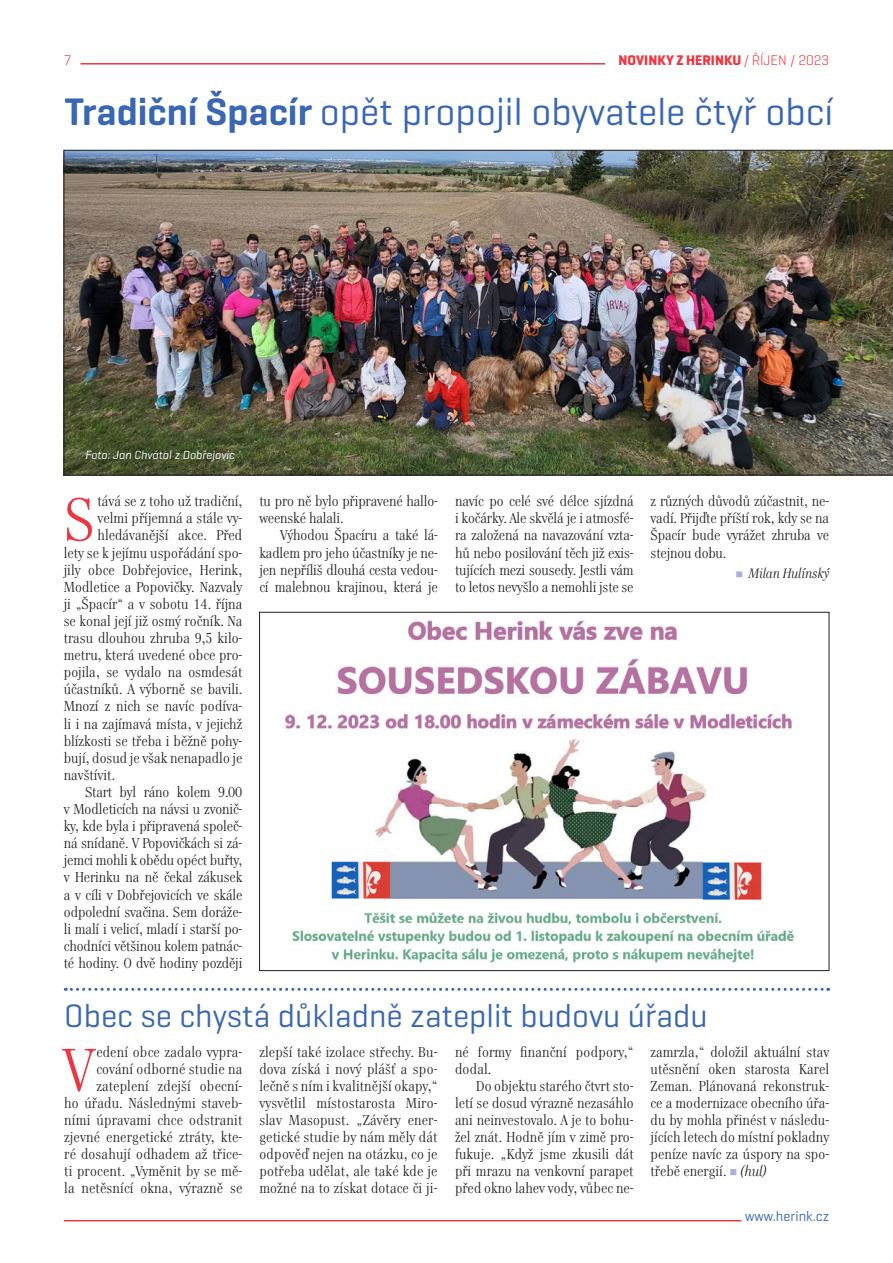
<style>
.page{position:relative;width:893px;height:1263px;background:#fff}
.page>*{position:absolute;margin:0;border:0;box-sizing:border-box;transform-origin:0 0}
.text_iniciala{font:59.85px "Genre";color:#ee3642}
.nadtitulek{font:39px "Geogrotesque";color:#3967b2}
.velký_titulek{font:33px "Geogrotesque";color:#3967b2}
.text{font:14.25px/17.1px "Genre";letter-spacing:-.01em;color:#231f20;text-align:justify}
.text_iniciala-2{font:14.25px/17.1px "Genre";color:#231f20;text-align:right}
.t1{font:700 14.25px "Geogrotesque";color:#ee3642}
.t2{font:14.25px "Geogrotesque";color:#3967b2}
.t3{font:300 14.25px "Geogrotesque";color:#ee3642}
.t4{font:italic 13.5px "Genre";color:#231f20}
.Popiska_foto{font:italic 12px "Geogrotesque";color:#fff}
.s1{font-weight:300}
.s2{font-weight:600}
.s3{color:#a8b2d9}
.s4{font-style:italic}
</style>
<div class="page">
<hr style="left:64px;top:1220px;width:677px;height:1px;background:#ee3642">
<img style="left:285px;top:620px;width:509px;height:343px">
<svg style="left:65px;top:988px;width:764px;height:3px"></svg>
<img style="left:64px;top:150px;width:829px;height:325px">
<hr style="left:81px;top:63px;width:524px;height:2px;background:#ee3642">
<p class="t3" style="left:64px;top:51px;width:9px">7</p>
<p class="t1" style="left:619px;top:51px;width:212px">NOVINKY Z HERINKU <span class="s1">/ ŘÍJEN / 2023</span></p>
<p class="nadtitulek" style="left:65px;top:87px;width:770px"><span class="s2">Tradiční Špacír</span> opět propojil obyvatele čtyř obcí</p>
<p class="Popiska_foto" style="left:85px;top:447px;width:151px">Foto: Jan Chvátal z Dobřejovic</p>
<p class="text_iniciala" style="left:64px;top:487px;width:32px">S</p>
<p class="text_iniciala-2" style="left:98px;top:494px;width:146px">tává se z toho už tradiční,</p>
<p class="text_iniciala-2" style="left:98px;top:511px;width:146px">velmi příjemná a stále vy-</p>
<p class="text_iniciala-2" style="left:98px;top:528px;width:146px">hledávanější akce. Před</p>
<p class="text_iniciala-2" style="left:64px;top:545px;width:180px">lety se k jejímu uspořádání spo-</p>
<p class="text_iniciala-2" style="left:64px;top:563px;width:180px">jily obce Dobřejovice, Herink,</p>
<p class="text_iniciala-2" style="left:64px;top:580px;width:180px">Modletice a Popovičky. Nazvaly</p>
<p class="text_iniciala-2" style="left:64px;top:597px;width:180px">ji „Špacír“ a v sobotu 14. října</p>
<p class="text_iniciala-2" style="left:64px;top:614px;width:180px">se konal její již osmý ročník. Na</p>
<p class="text_iniciala-2" style="left:64px;top:631px;width:180px">trasu dlouhou zhruba 9,5 kilo-</p>
<p class="text_iniciala-2" style="left:64px;top:648px;width:180px">metru, která uvedené obce pro-</p>
<p class="text_iniciala-2" style="left:64px;top:665px;width:180px">pojila, se vydalo na osmdesát</p>
<p class="text_iniciala-2" style="left:64px;top:682px;width:180px">účastníků. A výborně se bavili.</p>
<p class="text_iniciala-2" style="left:64px;top:699px;width:180px">Mnozí z nich se navíc podíva-</p>
<p class="text_iniciala-2" style="left:64px;top:716px;width:180px">li i na zajímavá místa, v jejichž</p>
<p class="text_iniciala-2" style="left:64px;top:734px;width:180px">blízkosti se třeba i běžně pohy-</p>
<p class="text_iniciala-2" style="left:64px;top:751px;width:180px">bují, dosud je však nenapadlo je</p>
<p class="text_iniciala-2" style="left:64px;top:768px;width:53px">navštívit.</p>
<p class="text" style="left:64px;top:785px;width:180px;text-indent:21px">Start byl ráno kolem 9.00 v Modleticích na návsi u zvonič&shy;ky, kde byla i připravená společ&shy;ná snídaně. V Popovičkách si zá&shy;jemci mohli k obědu opéct buřty, v Herinku na ně čekal zákusek a v cíli v Dobřejovicích ve skále odpolední svačina. Sem doráže&shy;li malí i velicí, mladí i starší po&shy;chodníci většinou kolem patnác&shy;té hodiny. O dvě hodiny později</p>
<p class="text" style="left:259px;top:494px;width:180px">tu pro ně bylo připravené hallo&shy;weenské halali.</p>
<p class="text" style="left:259px;top:528px;width:180px;text-indent:21px">Výhodou Špacíru a také lá&shy;kadlem pro jeho účastníky je ne&shy;jen nepříliš dlouhá cesta vedou&shy;cí malebnou krajinou, která je</p>
<p class="text" style="left:455px;top:494px;width:180px">navíc po celé své délce sjízdná i kočárky. Ale skvělá je i atmosfé&shy;ra založená na navazování vzta&shy;hů nebo posilování těch již exis&shy;tujících mezi sousedy. Jestli vám to letos nevyšlo a nemohli jste se</p>
<p class="text" style="left:651px;top:494px;width:180px">z různých důvodů zúčastnit, ne&shy;vadí. Přijďte příští rok, kdy se na Špacír bude vyrážet zhruba ve stejnou dobu.</p>
<p class="t4" style="left:748px;top:566px;width:82px">Milan Hulínský</p>
<p class="velký_titulek" style="left:64px;top:995px;width:645px">Obec se chystá důkladně zateplit budovu úřadu</p>
<p class="text_iniciala" style="left:64px;top:1037px;width:31px">V</p>
<p class="text_iniciala-2" style="left:64px;top:1044px;width:180px">edení obce zadalo vypra&shy;cování odborné studie na zateplení zdejší obecní-<br>ho úřadu. Následnými staveb&shy;ními úpravami chce odstranit zjevné energetické ztráty, kte&shy;ré dosahují odhadem až třice&shy;ti procent. „Vyměnit by se mě&shy;la netěsnící okna, výrazně se</p>
<p class="text_iniciala-2" style="left:259px;top:1044px;width:180px;text-align:justify">zlepší také izolace střechy. Bu&shy;dova získá i nový plášť a spo&shy;lečně s ním i kvalitnější okapy,“ vysvětlil místostarosta Miro&shy;slav Masopust. „Závěry ener&shy;getické studie by nám měly dát odpověď nejen na otázku, co je potřeba udělat, ale také kde je možné na to získat dotace či ji-</p>
<p class="text_iniciala-2" style="left:455px;top:1044px;width:180px;text-align:left">né formy finanční podpory,“ dodal.</p>
<p class="text" style="left:651px;top:1044px;width:180px">zamrzla,“ doložil aktuální stav utěsnění oken starosta Karel Zeman. Plánovaná rekonstruk&shy;ce a modernizace obecního úřa&shy;du by mohla přinést v následu&shy;jících letech do místní pokladny peníze navíc za úspory na spo&shy;třebě energií. <span class="s3">■</span> <span class="s4">(hul)</span></p>
<p class="text" style="left:455px;top:1079px;width:180px;text-indent:21px">Do objektu starého čtvrt sto&shy;letí se dosud výrazně nezasáhlo ani neinvestovalo. A je to bohu&shy;žel znát. Hodně jím v zimě pro&shy;fukuje. „Když jsme zkusili dát při mrazu na venkovní parapet před okno lahev vody, vůbec ne-</p>
<p class="t2" style="left:745px;top:1208px;width:86px">www.herink.cz</p>
</div>
